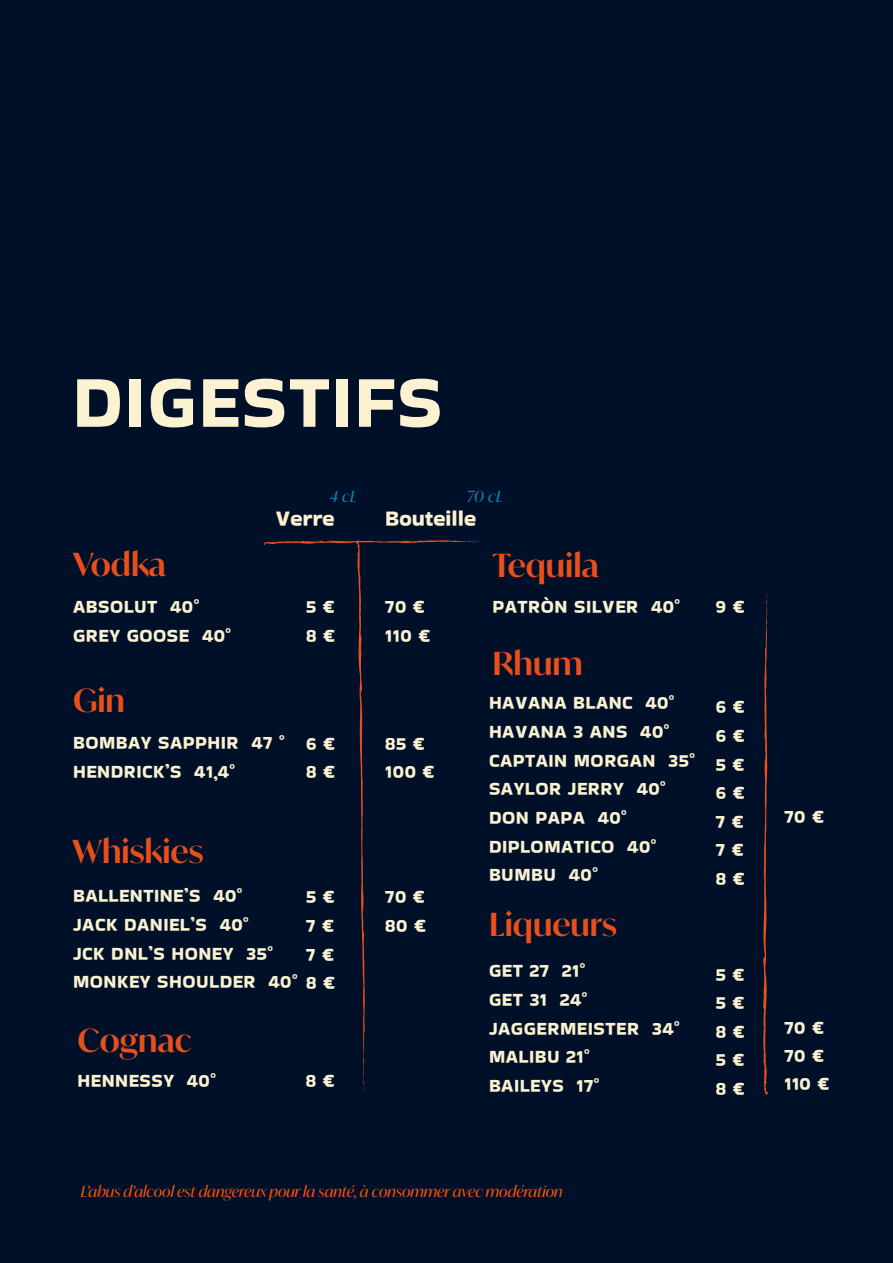
<style>
.page{position:relative;width:893px;height:1263px;background:#001028}
.page>*{position:absolute;margin:0;border:0;box-sizing:border-box;transform-origin:0 0}
.t1{font:75px "Bakbak One";letter-spacing:.025em;color:#faf2d1}
.t2{font:600 31.8px "Ivy Mode";color:#e84f1c}
.t3{font:22.5px "Bakbak One";color:#faf2d1}
.t4{font:18.9px/28.7px "Bakbak One";letter-spacing:.025em;color:#faf2d1}
.t5{font:italic 15.3px "Ivy Mode";color:#f5540d}
.t6{font:italic 15.3px "Ivy Mode";color:#058ac2}
</style>
<div class="page">
<svg style="left:763px;top:593px;width:5px;height:502px"></svg>
<svg style="left:263px;top:540px;width:218px;height:552px"></svg>
<h1 class="t1" style="left:73px;top:358px;width:372px">DIGESTIFS</h1>
<h2 class="t2" style="left:73px;top:542px;width:95px">Vodka</h2>
<p class="t6" style="left:330px;top:486px;width:28px">4 cL</p>
<p class="t6" style="left:467px;top:486px;width:37px">70 cL</p>
<p class="t3" style="left:275px;top:505px;width:61px">Verre</p>
<p class="t3" style="left:385px;top:505px;width:92px">Bouteille</p>
<h2 class="t2" style="left:492px;top:544px;width:108px">Tequila</h2>
<p class="t4" style="left:73px;top:592px;width:159px">ABSOLUT 40°<br>GREY GOOSE 40°</p>
<p class="t4" style="left:492px;top:592px;width:189px">PATRÒN SILVER 40°</p>
<p class="t4" style="left:306px;top:592px;width:30px">5 €<br>8 €</p>
<p class="t4" style="left:385px;top:592px;width:46px">70 €<br>110 €</p>
<h2 class="t2" style="left:73px;top:679px;width:54px">Gin</h2>
<p class="t4" style="left:73px;top:728px;width:213px">BOMBAY SAPPHIR 47 °<br>HENDRICK’S 41,4°</p>
<p class="t4" style="left:306px;top:729px;width:30px">6 €<br>8 €</p>
<h2 class="t2" style="left:73px;top:830px;width:132px">Whiskies</h2>
<p class="t4" style="left:73px;top:882px;width:226px">BALLENTINE’S 40°<br>JACK DANIEL’S 40°<br>JCK DNL’S HONEY 35°<br>MONKEY SHOULDER 40°</p>
<p class="t4" style="left:306px;top:882px;width:30px">5 €<br>7 €</p>
<p class="t4" style="left:306px;top:940px;width:30px">7 €<br>8 €</p>
<h2 class="t2" style="left:78px;top:1019px;width:116px">Cognac</h2>
<p class="t4" style="left:78px;top:1066px;width:140px">HENNESSY 40°</p>
<p class="t4" style="left:306px;top:1066px;width:30px">8 €</p>
<p class="t4" style="left:385px;top:729px;width:50px">85 €<br>100 €</p>
<p class="t4" style="left:385px;top:882px;width:42px">70 €<br>80 €</p>
<h2 class="t2" style="left:492px;top:642px;width:92px">Rhum</h2>
<p class="t4" style="left:489px;top:689px;width:207px">HAVANA BLANC 40°<br>HAVANA 3 ANS 40°<br>CAPTAIN MORGAN 35°<br>SAYLOR JERRY 40°<br>DON PAPA 40°<br>DIPLOMATICO 40°<br>BUMBU 40°</p>
<h2 class="t2" style="left:489px;top:903px;width:129px">Liqueurs</h2>
<p class="t4" style="left:489px;top:956px;width:192px">GET 27 21°<br>GET 31 24°<br>JAGGERMEISTER 34°<br>MALIBU 21°<br>BAILEYS 17°</p>
<p class="t4" style="left:716px;top:592px;width:30px">9 €</p>
<p class="t4" style="left:716px;top:692px;width:30px">6 €<br>6 €</p>
<p class="t4" style="left:716px;top:750px;width:30px">5 €<br>6 €</p>
<p class="t4" style="left:716px;top:807px;width:30px;text-align:justify">7 € 7 € 8 €</p>
<p class="t4" style="left:716px;top:960px;width:30px">5 €</p>
<p class="t4" style="left:716px;top:988px;width:30px">5 €<br>8 €</p>
<p class="t4" style="left:716px;top:1045px;width:30px">5 €<br>8 €</p>
<p class="t5" style="left:81px;top:1181px;width:483px">L’abus d’alcool est dangereux pour la santé, à consommer avec modération</p>
<p class="t4" style="left:784px;top:802px;width:41px">70 €</p>
<p class="t4" style="left:784px;top:1013px;width:41px">70 €</p>
<p class="t4" style="left:784px;top:1041px;width:46px">70 €<br>110 €</p>
</div>
